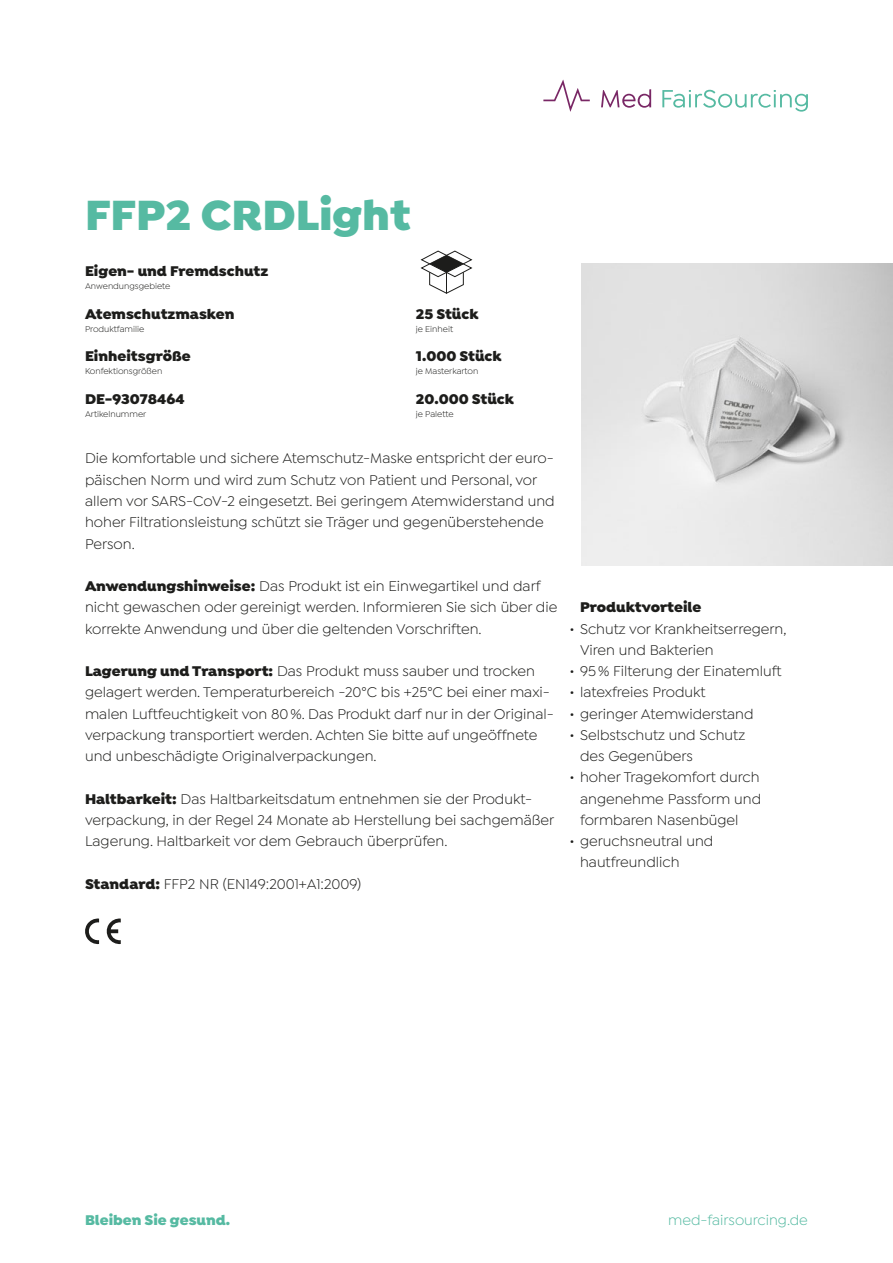
<style>
.page{position:relative;width:893px;height:1263px;background:#fff}
.page>*{position:absolute;margin:0;border:0;box-sizing:border-box;transform-origin:0 0}
.t1{font:900 45px "Isidora";color:#56baa2}
.t2{font:15px/21.3px "Isidora Sans";color:#1d1d1b}
.t3{font:900 15px "Isidora";color:#1d1d1b}
.t4{font:15px "Isidora Sans";color:#56baa2}
.t5{font:900 15px "Isidora";color:#56baa2}
.t6{font:9px "Isidora Sans";color:#1d1d1b}
.s1{font-family:"Isidora";font-weight:900}
</style>
<div class="page">
<svg style="left:662px;top:90px;width:146px;height:22px"></svg>
<svg style="left:543px;top:80px;width:108px;height:32px"></svg>
<svg style="left:421px;top:251px;width:51px;height:43px"></svg>
<svg style="left:85px;top:918px;width:36px;height:26px"></svg>
<img style="left:581px;top:264px;width:312px;height:302px">
<h1 class="t1" style="left:85px;top:186px;width:327px">FFP2 CRDLight</h1>
<p class="t3" style="left:85px;top:262px;width:185px">Eigen- und Fremdschutz</p>
<p class="t6" style="left:85px;top:281px;width:87px">Anwendungsgebiete</p>
<p class="t3" style="left:85px;top:304px;width:151px">Atemschutzmasken</p>
<p class="t6" style="left:85px;top:324px;width:61px">Produktfamilie</p>
<p class="t3" style="left:85px;top:347px;width:107px">Einheitsgröße</p>
<p class="t6" style="left:85px;top:366px;width:79px">Konfektionsgrößen</p>
<p class="t3" style="left:85px;top:389px;width:101px">DE-93078464</p>
<p class="t6" style="left:85px;top:409px;width:63px">Artikelnummer</p>
<p class="t3" style="left:416px;top:304px;width:64px">25 Stück</p>
<p class="t6" style="left:416px;top:324px;width:39px">je Einheit</p>
<p class="t3" style="left:416px;top:347px;width:87px">1.000 Stück</p>
<p class="t6" style="left:416px;top:366px;width:64px">je Masterkarton</p>
<p class="t3" style="left:416px;top:389px;width:100px">20.000 Stück</p>
<p class="t6" style="left:416px;top:409px;width:39px">je Palette</p>
<p class="t2" style="left:85px;top:448px;width:471px">Die komfortable und sichere Atemschutz-Maske entspricht der euro&shy;päischen Norm und wird zum Schutz von Patient und Personal, vor allem vor SARS-CoV-2 eingesetzt. Bei geringem Atemwiderstand und hoher Filtrationsleistung schützt sie Träger und gegenüberstehende Person.</p>
<p class="t2" style="left:85px;top:575px;width:474px"><span class="s1">Anwendungshinweise:</span> Das Produkt ist ein Einwegartikel und darf nicht gewaschen oder gereinigt werden. Informieren Sie sich über die korrekte Anwendung und über die geltenden Vorschriften.</p>
<p class="t2" style="left:85px;top:660px;width:470px"><span class="s1">Lagerung und Transport:</span> Das Produkt muss sauber und trocken gelagert werden. Temperaturbereich -20°C bis +25°C bei einer maxi&shy;malen Luftfeuchtigkeit von 80%. Das Produkt darf nur in der Original&shy;verpackung transportiert werden. Achten Sie bitte auf ungeöffnete und unbeschädigte Originalverpackungen.</p>
<p class="t2" style="left:85px;top:788px;width:471px"><span class="s1">Haltbarkeit:</span> Das Haltbarkeitsdatum entnehmen sie der Produkt&shy;verpackung, in der Regel 24 Monate ab Herstellung bei sachgemäßer<br>Lagerung. Haltbarkeit vor dem Gebrauch überprüfen.</p>
<p class="t2" style="left:85px;top:873px;width:278px"><span class="s1">Standard:</span> FFP2 NR (EN149:2001+A1:2009)</p>
<p class="t3" style="left:580px;top:598px;width:123px">Produktvorteile</p>
<p class="t2" style="left:580px;top:618px;width:208px;text-indent:-11px">• Schutz vor Krankheitserregern,<br>Viren und Bakterien</p>
<p class="t2" style="left:569px;top:660px;width:214px">• 95% Filterung der Einatemluft</p>
<p class="t2" style="left:569px;top:682px;width:138px">• latexfreies Produkt</p>
<p class="t2" style="left:569px;top:703px;width:186px">• geringer Atemwiderstand</p>
<p class="t2" style="left:580px;top:724px;width:167px;text-indent:-11px">• Selbstschutz und Schutz des Gegenübers</p>
<p class="t2" style="left:580px;top:767px;width:183px;text-align:justify;text-indent:-11px">• hoher Tragekomfort durch angenehme Passform und formbaren Nasenbügel</p>
<p class="t2" style="left:580px;top:830px;width:135px;text-indent:-11px">• geruchsneutral und hautfreundlich</p>
<p class="t5" style="left:85px;top:1210px;width:147px">Bleiben Sie gesund.</p>
<p class="t4" style="left:668px;top:1211px;width:141px">med-fairsourcing.de</p>
</div>
